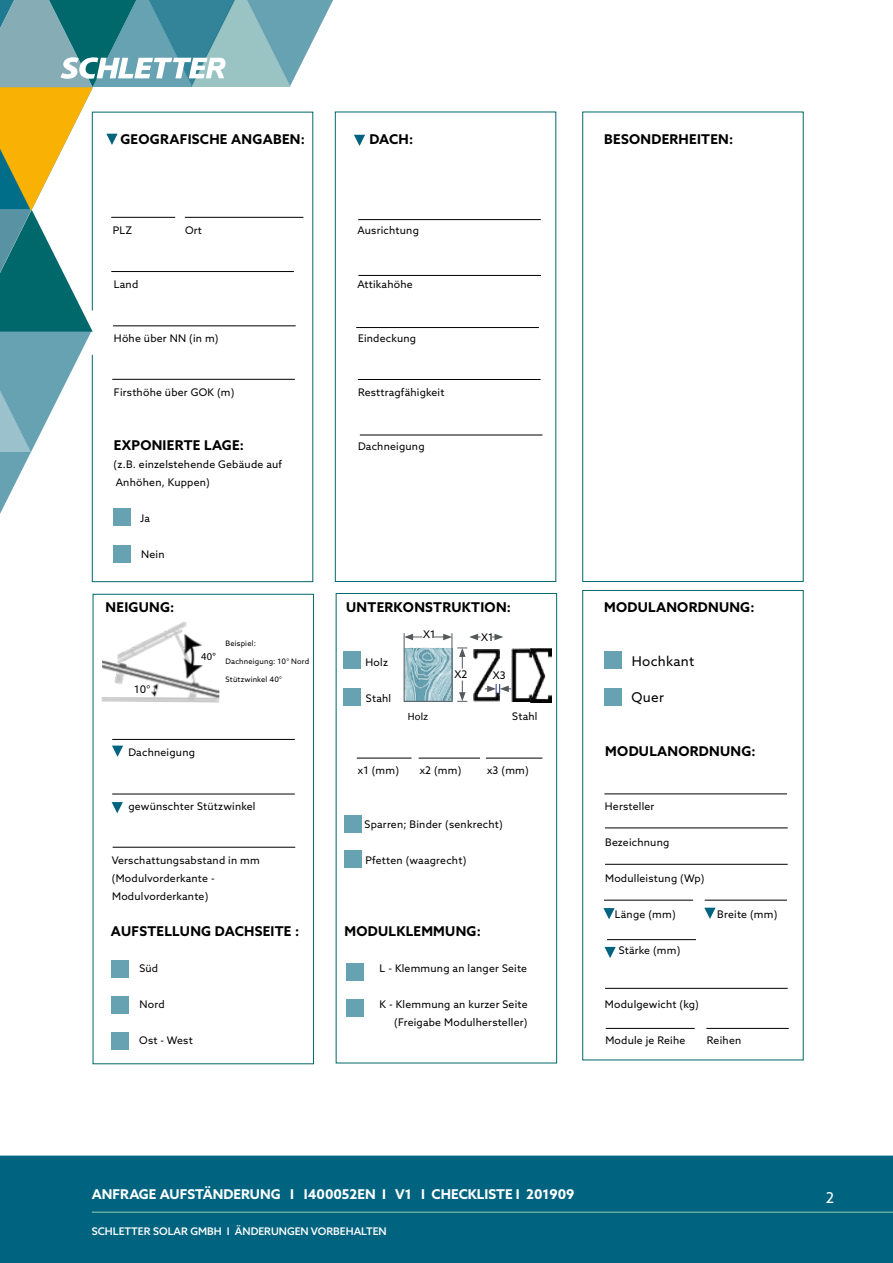
<style>
.page{position:relative;width:893px;height:1263px;background:#fff}
.page>*{position:absolute;margin:0;border:0;box-sizing:border-box;transform-origin:0 0}
.t1{font:15px "Azo Sans";color:#fff}
.t2{font:700 13.5px "Azo Sans";letter-spacing:.02em;color:#000}
.t3{font:700 13.5px "Azo Sans";color:#fff}
.t4{font:13.5px "Azo Sans";letter-spacing:.02em;color:#000}
.t5{font:10.5px/18px "Azo Sans";letter-spacing:.02em;color:#000}
.t6{font:500 10.5px "Azo Sans";color:#fff}
.t7{font:10.5px "Myriad Pro";letter-spacing:.02em;color:#000}
.t8{font:7.5px "Azo Sans";letter-spacing:.02em;color:#000}
</style>
<div class="page">
<div style="left:0;top:1155px;width:893px;height:108px;background:#006480"></div>
<hr style="left:92px;top:1212px;width:801px;height:1px;background:#93cdb5">
<div style="left:112px;top:960px;width:17px;height:17px;background:#66a2b2"></div>
<div style="left:112px;top:996px;width:17px;height:17px;background:#66a2b2"></div>
<div style="left:112px;top:1032px;width:17px;height:17px;background:#66a2b2"></div>
<div style="left:344px;top:652px;width:17px;height:17px;background:#66a2b2"></div>
<div style="left:604px;top:652px;width:17px;height:17px;background:#66a2b2"></div>
<div style="left:345px;top:815px;width:17px;height:17px;background:#66a2b2"></div>
<div style="left:346px;top:963px;width:17px;height:17px;background:#66a2b2"></div>
<div style="left:344px;top:688px;width:17px;height:17px;background:#66a2b2"></div>
<div style="left:604px;top:688px;width:17px;height:17px;background:#66a2b2"></div>
<div style="left:345px;top:850px;width:17px;height:17px;background:#66a2b2"></div>
<div style="left:346px;top:1000px;width:17px;height:17px;background:#66a2b2"></div>
<img style="left:511px;top:648px;width:19px;height:54px">
<img style="left:530px;top:648px;width:22px;height:54px">
<svg style="left:404px;top:633px;width:107px;height:69px"></svg>
<img style="left:102px;top:621px;width:118px;height:81px">
<hr style="left:604px;top:900px;width:89px;height:1px;background:#000">
<hr style="left:606px;top:1028px;width:89px;height:1px;background:#000">
<hr style="left:705px;top:900px;width:82px;height:1px;background:#000">
<hr style="left:706px;top:1028px;width:83px;height:1px;background:#000">
<svg style="left:112px;top:746px;width:11px;height:11px"></svg>
<svg style="left:112px;top:802px;width:11px;height:11px"></svg>
<svg style="left:603px;top:908px;width:12px;height:11px"></svg>
<svg style="left:604px;top:947px;width:12px;height:11px"></svg>
<svg style="left:704px;top:908px;width:12px;height:11px"></svg>
<div style="left:582px;top:112px;width:221px;height:470px;border:1px solid #00686b"></div>
<svg style="left:0;top:0;width:365px;height:573px"></svg>
<div style="left:93px;top:594px;width:221px;height:470px;border:1px solid #00686b"></div>
<div style="left:582px;top:590px;width:221px;height:470px;border:1px solid #00686b"></div>
<div style="left:336px;top:593px;width:221px;height:470px;border:1px solid #00686b"></div>
<hr style="left:605px;top:828px;width:183px;height:1px;background:#000">
<hr style="left:605px;top:988px;width:183px;height:1px;background:#000">
<hr style="left:607px;top:939px;width:89px;height:1px;background:#000">
<hr style="left:112px;top:739px;width:183px;height:1px;background:#000">
<hr style="left:112px;top:794px;width:183px;height:1px;background:#000">
<hr style="left:113px;top:847px;width:182px;height:1px;background:#000">
<hr style="left:357px;top:758px;width:55px;height:1px;background:#000">
<hr style="left:419px;top:758px;width:61px;height:1px;background:#000">
<hr style="left:486px;top:758px;width:56px;height:1px;background:#000">
<hr style="left:111px;top:271px;width:183px;height:1px;background:#000">
<hr style="left:113px;top:326px;width:183px;height:1px;background:#000">
<hr style="left:112px;top:379px;width:183px;height:1px;background:#000">
<hr style="left:111px;top:217px;width:64px;height:1px;background:#000">
<hr style="left:185px;top:217px;width:118px;height:1px;background:#000">
<hr style="left:358px;top:219px;width:183px;height:1px;background:#000">
<hr style="left:358px;top:275px;width:183px;height:1px;background:#000">
<hr style="left:356px;top:327px;width:183px;height:1px;background:#000">
<hr style="left:358px;top:379px;width:182px;height:1px;background:#000">
<hr style="left:360px;top:435px;width:182px;height:1px;background:#000">
<hr style="left:604px;top:794px;width:183px;height:1px;background:#000">
<hr style="left:605px;top:864px;width:183px;height:1px;background:#000">
<p class="t2" style="left:120px;top:130px;width:186px">GEOGRAFISCHE ANGABEN:</p>
<p class="t2" style="left:369px;top:130px;width:45px">DACH:</p>
<p class="t2" style="left:604px;top:130px;width:130px">BESONDERHEITEN:</p>
<p class="t5" style="left:113px;top:221px;width:21px">PLZ</p>
<p class="t5" style="left:185px;top:221px;width:18px">Ort</p>
<p class="t5" style="left:114px;top:275px;width:26px">Land</p>
<p class="t5" style="left:114px;top:329px;width:106px">Höhe über NN (in m)</p>
<p class="t5" style="left:114px;top:383px;width:122px">Firsthöhe über GOK (m)</p>
<p class="t2" style="left:114px;top:436px;width:132px">EXPONIERTE LAGE:</p>
<p class="t5" style="left:114px;top:455px;width:170px">(z.B. einzelstehende Gebäude auf<br>Anhöhen, Kuppen)</p>
<p class="t5" style="left:140px;top:509px;width:11px">Ja</p>
<p class="t5" style="left:141px;top:545px;width:25px">Nein</p>
<p class="t2" style="left:106px;top:598px;width:70px">NEIGUNG:</p>
<p class="t5" style="left:134px;top:680px;width:18px">10°</p>
<p class="t7" style="left:201px;top:649px;width:16px">40°</p>
<p class="t8" style="left:226px;top:638px;width:32px">Beispiel:</p>
<p class="t8" style="left:226px;top:656px;width:85px">Dachneigung: 10° Nord</p>
<p class="t8" style="left:226px;top:674px;width:58px">Stützwinkel 40°</p>
<p class="t5" style="left:357px;top:221px;width:63px">Ausrichtung</p>
<p class="t5" style="left:357px;top:275px;width:57px">Attikahöhe</p>
<p class="t5" style="left:358px;top:329px;width:60px">Eindeckung</p>
<p class="t5" style="left:358px;top:383px;width:88px">Resttragfähigkeit</p>
<p class="t5" style="left:358px;top:437px;width:68px">Dachneigung</p>
<p class="t2" style="left:346px;top:598px;width:166px">UNTERKONSTRUKTION:</p>
<p class="t5" style="left:365px;top:653px;width:24px">Holz</p>
<p class="t5" style="left:366px;top:689px;width:27px">Stahl</p>
<p class="t5" style="left:423px;top:625px;width:14px">X1</p>
<p class="t5" style="left:481px;top:628px;width:14px">X1</p>
<p class="t5" style="left:454px;top:665px;width:15px">X2</p>
<p class="t5" style="left:493px;top:666px;width:14px">X3</p>
<p class="t7" style="left:408px;top:710px;width:22px">Holz</p>
<p class="t5" style="left:512px;top:707px;width:27px">Stahl</p>
<p class="t2" style="left:604px;top:598px;width:152px">MODULANORDNUNG:</p>
<p class="t4" style="left:632px;top:652px;width:64px">Hochkant</p>
<p class="t4" style="left:632px;top:688px;width:34px">Quer</p>
<p class="t5" style="left:128px;top:743px;width:68px">Dachneigung</p>
<p class="t2" style="left:605px;top:742px;width:152px">MODULANORDNUNG:</p>
<p class="t5" style="left:358px;top:761px;width:43px">x1 (mm)</p>
<p class="t5" style="left:420px;top:761px;width:43px">x2 (mm)</p>
<p class="t5" style="left:487px;top:761px;width:43px">x3 (mm)</p>
<p class="t5" style="left:128px;top:797px;width:129px">gewünschter Stützwinkel</p>
<p class="t5" style="left:605px;top:797px;width:51px">Hersteller</p>
<p class="t5" style="left:365px;top:815px;width:140px">Sparren; Binder (senkrecht)</p>
<p class="t5" style="left:112px;top:851px;width:150px">Verschattungsabstand in mm (Modulvorderkante -<br>Modulvorderkante)</p>
<p class="t5" style="left:365px;top:851px;width:102px">Pfetten (waagrecht)</p>
<p class="t5" style="left:605px;top:833px;width:66px">Bezeichnung</p>
<p class="t5" style="left:605px;top:869px;width:101px">Modulleistung (Wp)</p>
<p class="t5" style="left:615px;top:905px;width:62px">Länge (mm)</p>
<p class="t5" style="left:717px;top:905px;width:62px">Breite (mm)</p>
<p class="t2" style="left:111px;top:922px;width:190px">AUFSTELLUNG DACHSEITE :</p>
<p class="t2" style="left:345px;top:922px;width:138px">MODULKLEMMUNG:</p>
<p class="t5" style="left:619px;top:941px;width:63px">Stärke (mm)</p>
<p class="t5" style="left:139px;top:959px;width:20px">Süd</p>
<p class="t5" style="left:139px;top:995px;width:27px">Nord</p>
<p class="t5" style="left:139px;top:1031px;width:55px">Ost - West</p>
<p class="t5" style="left:380px;top:959px;width:149px">L - Klemmung an langer Seite</p>
<p class="t5" style="left:380px;top:995px;width:149px;text-align:right">K - Klemmung an kurzer Seite (Freigabe Modulhersteller)</p>
<p class="t5" style="left:605px;top:995px;width:95px">Modulgewicht (kg)</p>
<p class="t5" style="left:605px;top:1031px;width:82px">Module je Reihe</p>
<p class="t5" style="left:707px;top:1031px;width:36px">Reihen</p>
<p class="t3" style="left:92px;top:1185px;width:484px">ANFRAGE AUFSTÄNDERUNG I I400052EN I V1 I CHECKLISTE I 201909</p>
<h1 class="t1" style="left:826px;top:1187px;width:10px">2</h1>
<p class="t6" style="left:92px;top:1224px;width:296px">SCHLETTER SOLAR GMBH I ÄNDERUNGEN VORBEHALTEN</p>
</div>
